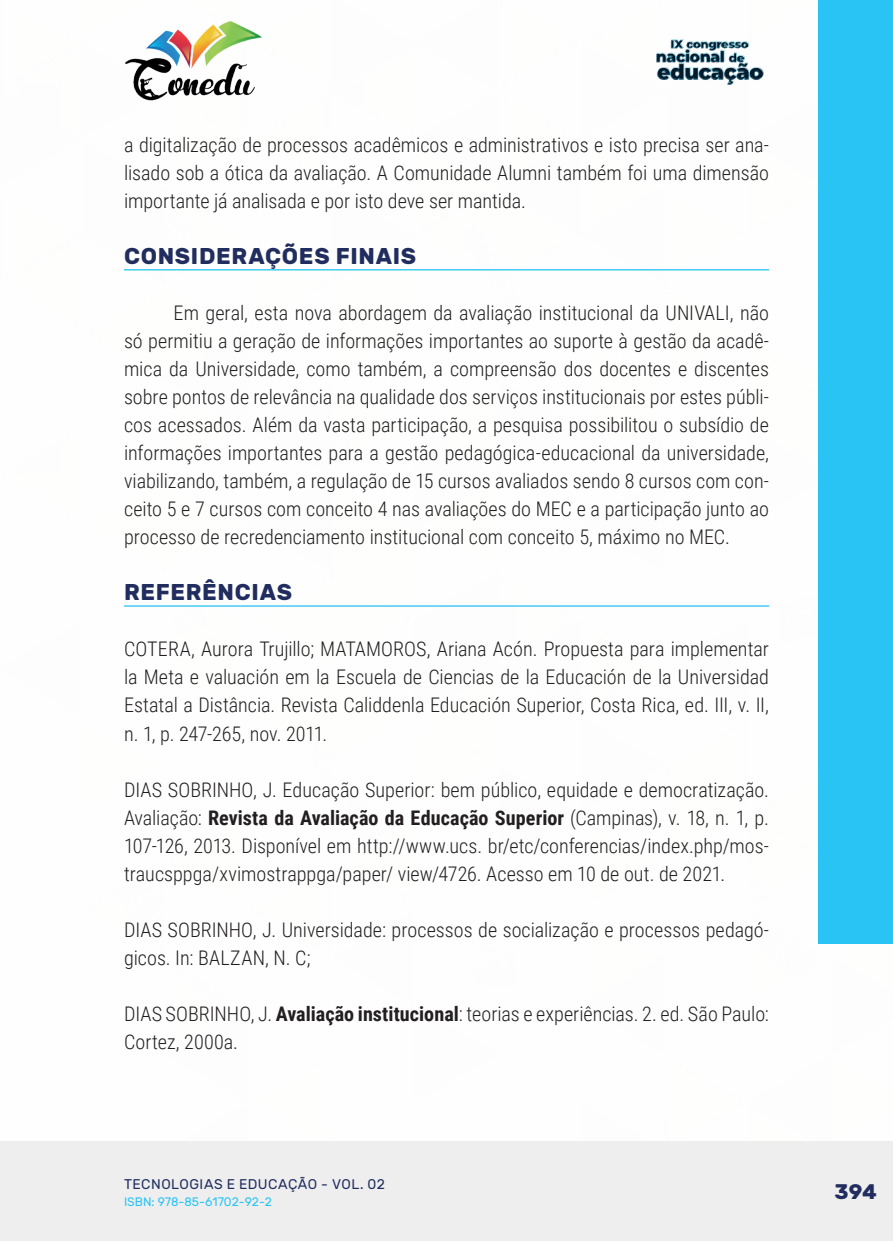
<style>
.page{position:relative;width:893px;height:1241px;background:#fff}
.page>*{position:absolute;margin:0;border:0;box-sizing:border-box;transform-origin:0 0}
._10_SUBTITULO{font:700 22.75px "Rubik";letter-spacing:.03em;color:#202d5e}
.t1{font:700 21px "Rubik";color:#202d5e}
._9_CORPO{font:300 20.12px/28px "Roboto Condensed";letter-spacing:-.005em;color:#231f20;text-align:justify}
._17_REFERENCIAS{font:300 20.12px/28px "Roboto Condensed";color:#231f20;text-align:justify}
.t2{font:14px "Rubik";letter-spacing:.035em;color:#202d5e}
.t3{font:12.25px "Rubik";color:#29c4f3}
.s1{font-weight:700}
</style>
<div class="page">
<div style="left:0;top:1141px;width:893px;height:99px;background:#eeeeef"></div>
<div style="left:819px;top:0;width:74px;height:943px;background:#29c4f3"></div>
<img style="left:125px;top:20px;width:137px;height:81px">
<img style="left:656px;top:39px;width:108px;height:46px">
<hr style="left:124px;top:269px;width:645px;height:1px;background:#29c4f3">
<hr style="left:124px;top:605px;width:645px;height:1px;background:#29c4f3">
<p class="_9_CORPO" style="left:124px;top:130px;width:646px">a digitalização de processos acadêmicos e administrativos e isto precisa ser ana&shy;lisado sob a ótica da avaliação. A Comunidade Alumni também foi uma dimensão importante já analisada e por isto deve ser mantida.</p>
<p class="_10_SUBTITULO" style="left:124px;top:243px;width:294px">CONSIDERAÇÕES FINAIS</p>
<p class="_9_CORPO" style="left:124px;top:298px;width:646px;text-indent:50px">Em geral, esta nova abordagem da avaliação institucional da UNIVALI, não só permitiu a geração de informações importantes ao suporte à gestão da acadê&shy;mica da Universidade, como também, a compreensão dos docentes e discentes sobre pontos de relevância na qualidade dos serviços institucionais por estes públi&shy;cos acessados. Além da vasta participação, a pesquisa possibilitou o subsídio de informações importantes para a gestão pedagógica-educacional da universidade, viabilizando, também, a regulação de 15 cursos avaliados sendo 8 cursos com con&shy;ceito 5 e 7 cursos com conceito 4 nas avaliações do MEC e a participação junto ao processo de recredenciamento institucional com conceito 5, máximo no MEC.</p>
<p class="_10_SUBTITULO" style="left:124px;top:579px;width:170px">REFERÊNCIAS</p>
<p class="_17_REFERENCIAS" style="left:124px;top:634px;width:646px">COTERA, Aurora Trujillo; MATAMOROS, Ariana Acón. Propuesta para implementar la Meta e valuación em la Escuela de Ciencias de la Educación de la Universidad Estatal a Distância. Revista Caliddenla Educación Superior, Costa Rica, ed. III, v. II, n. 1, p. 247-265, nov. 2011.</p>
<p class="_17_REFERENCIAS" style="left:124px;top:774px;width:646px">DIAS SOBRINHO, J. Educação Superior: bem público, equidade e democratização.<br>Avaliação: <span class="s1">Revista da Avaliação da Educação Superior</span> (Campinas), v. 18, n. 1, p.<br>107-126, 2013. Disponível em http://www.ucs. br/etc/conferencias/index.php/mos&shy;traucsppga/xvimostrappga/paper/ view/4726. Acesso em 10 de out. de 2021.</p>
<p class="_17_REFERENCIAS" style="left:124px;top:914px;width:646px">DIAS SOBRINHO, J. Universidade: processos de socialização e processos pedagó&shy;gicos. In: BALZAN, N. C;</p>
<p class="_17_REFERENCIAS" style="left:124px;top:998px;width:646px">DIAS SOBRINHO, J. <span class="s1">Avaliação institucional</span>: teorias e experiências. 2. ed. São Paulo:<br>Cortez, 2000a.</p>
<p class="t2" style="left:124px;top:1175px;width:263px">TECNOLOGIAS E EDUCAÇÃO - VOL. 02</p>
<p class="t3" style="left:124px;top:1194px;width:150px">ISBN: 978-85-61702-92-2</p>
<p class="t1" style="left:834px;top:1179px;width:44px">394</p>
</div>
